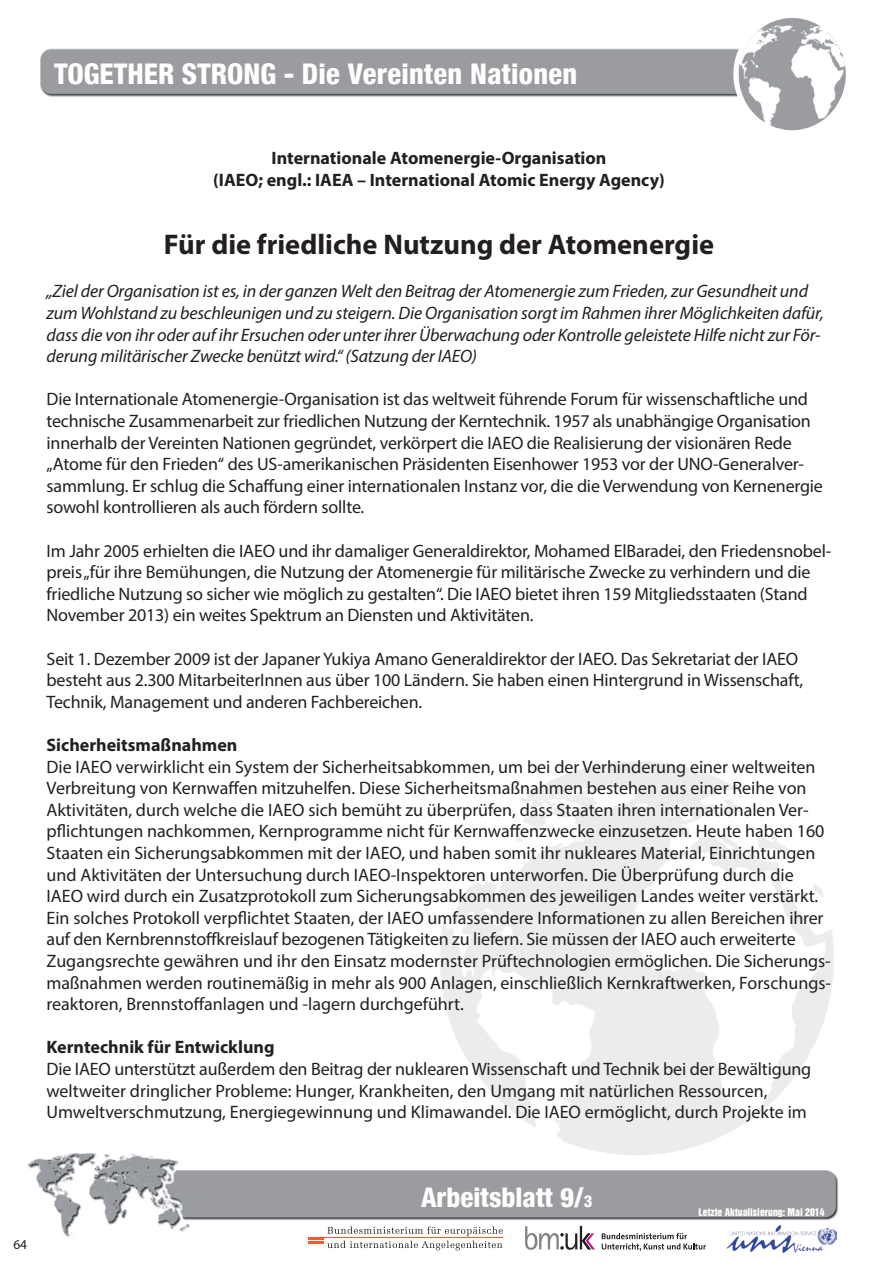
<style>
.page{position:relative;width:893px;height:1263px;background:#fff}
.page>*{position:absolute;margin:0;border:0;box-sizing:border-box;transform-origin:0 0}
.t1{font:700 28.5px "Myriad Pro";color:#231f20}
.t2{font:800 condensed 28.5px "Helvetica 87";color:#fff}
.t3{font:800 condensed 27px "Helvetica 87";color:#fff}
.t4{font:18px/21.6px "Myriad Pro";letter-spacing:-.01em;color:#231f20}
.t5{font:italic 18px/21.6px "Myriad Pro";letter-spacing:-.01em;color:#231f20}
.t6{font:700 18px/21.6px "Myriad Pro";color:#231f20;text-align:center}
.t7{font:13.5px "Myriad Pro";color:#231f20}
.t8{font:9.75px "Helvetica Inserat";color:#fff}
.s1{font-size:16.5px}
</style>
<div class="page">
<img style="left:27px;top:48px;width:812px;height:1189px">
<div style="left:271px;top:1224px;width:622px;height:39px;background:#fff"></div>
<svg style="left:308px;top:1226px;width:195px;height:24px"></svg>
<hr style="left:308px;top:1241px;width:15px;height:3px;background:#f15b2e">
<hr style="left:323px;top:1237px;width:180px;height:1px;background:#f15b2e">
<svg style="left:525px;top:1226px;width:70px;height:24px"></svg>
<svg style="left:602px;top:1233px;width:104px;height:18px"></svg>
<img style="left:726px;top:1226px;width:111px;height:26px">
<img style="left:735px;top:18px;width:111px;height:122px">
<h1 class="t2" style="left:54px;top:56px;width:524px">Together Strong - Die Vereinten Nationen</h1>
<p class="t6" style="left:213px;top:147px;width:453px">Internationale Atomenergie-Organisation<br>(IAEO; engl.: IAEA – International Atomic Energy Agency)</p>
<h1 class="t1" style="left:164px;top:226px;width:552px">Für die friedliche Nutzung der Atomenergie</h1>
<p class="t5" style="left:47px;top:280px;width:779px">„Ziel der Organisation ist es, in der ganzen Welt den Beitrag der Atomenergie zum Frieden, zur Gesundheit und zum Wohlstand zu beschleunigen und zu steigern. Die Organisation sorgt im Rahmen ihrer Möglichkeiten dafür, dass die von ihr oder auf ihr Ersuchen oder unter ihrer Überwachung oder Kontrolle geleistete Hilfe nicht zur För&shy;derung militärischer Zwecke benützt wird.“ (Satzung der IAEO)</p>
<p class="t4" style="left:47px;top:388px;width:778px">Die Internationale Atomenergie-Organisation ist das weltweit führende Forum für wissenschaftliche und technische Zusammenarbeit zur friedlichen Nutzung der Kerntechnik. 1957 als unabhängige Organisation innerhalb der Vereinten Nationen gegründet, verkörpert die IAEO die Realisierung der visionären Rede „Atome für den Frieden“ des US-amerikanischen Präsidenten Eisenhower 1953 vor der UNO-Generalver&shy;sammlung. Er schlug die Schaffung einer internationalen Instanz vor, die die Verwendung von Kernenergie sowohl kontrollieren als auch fördern sollte.</p>
<p class="t4" style="left:47px;top:539px;width:786px">Im Jahr 2005 erhielten die IAEO und ihr damaliger Generaldirektor, Mohamed ElBaradei, den Friedensnobel&shy;preis „für ihre Bemühungen, die Nutzung der Atomenergie für militärische Zwecke zu verhindern und die friedliche Nutzung so sicher wie möglich zu gestalten“. Die IAEO bietet ihren 159 Mitgliedsstaaten (Stand November 2013) ein weites Spektrum an Diensten und Aktivitäten.</p>
<p class="t4" style="left:47px;top:647px;width:758px">Seit 1. Dezember 2009 ist der Japaner Yukiya Amano Generaldirektor der IAEO. Das Sekretariat der IAEO besteht aus 2.300 MitarbeiterInnen aus über 100 Ländern. Sie haben einen Hintergrund in Wissenschaft,<br>Technik, Management und anderen Fachbereichen.</p>
<p class="t6" style="left:47px;top:733px;width:192px">Sicherheitsmaßnahmen</p>
<p class="t4" style="left:47px;top:755px;width:786px">Die IAEO verwirklicht ein System der Sicherheitsabkommen, um bei der Verhinderung einer weltweiten Verbreitung von Kernwaffen mitzuhelfen. Diese Sicherheitsmaßnahmen bestehen aus einer Reihe von Aktivitäten, durch welche die IAEO sich bemüht zu überprüfen, dass Staaten ihren internationalen Ver&shy;pflichtungen nachkommen, Kernprogramme nicht für Kernwaffenzwecke einzusetzen. Heute haben 160<br>Staaten ein Sicherungsabkommen mit der IAEO, und haben somit ihr nukleares Material, Einrichtungen und Aktivitäten der Untersuchung durch IAEO-Inspektoren unterworfen. Die Überprüfung durch die IAEO wird durch ein Zusatzprotokoll zum Sicherungsabkommen des jeweiligen Landes weiter verstärkt.<br>Ein solches Protokoll verpflichtet Staaten, der IAEO umfassendere Informationen zu allen Bereichen ihrer auf den Kernbrennstoffkreislauf bezogenen Tätigkeiten zu liefern. Sie müssen der IAEO auch erweiterte Zugangsrechte gewähren und ihr den Einsatz modernster Prüftechnologien ermöglichen. Die Sicherungs&shy;maßnahmen werden routinemäßig in mehr als 900 Anlagen, einschließlich Kernkraftwerken, Forschungs&shy;reaktoren, Brennstoffanlagen und -lagern durchgeführt.</p>
<p class="t6" style="left:47px;top:1036px;width:230px">Kerntechnik für Entwicklung</p>
<p class="t4" style="left:47px;top:1058px;width:766px">Die IAEO unterstützt außerdem den Beitrag der nuklearen Wissenschaft und Technik bei der Bewältigung weltweiter dringlicher Probleme: Hunger, Krankheiten, den Umgang mit natürlichen Ressourcen,<br>Umweltverschmutzung, Energiegewinnung und Klimawandel. Die IAEO ermöglicht, durch Projekte im</p>
<p class="t7" style="left:13px;top:1236px;width:15px">64</p>
<h2 class="t3" style="left:421px;top:1181px;width:173px">Arbeitsblatt 9/<span class="s1">3</span></h2>
<p class="t8" style="left:711px;top:1204px;width:128px">Letzte Aktualisierung: Mai 2014</p>
<p class="t8" style="left:698px;top:1206px;width:128px">Letzte Aktualisierung: Mai 2014</p>
</div>
